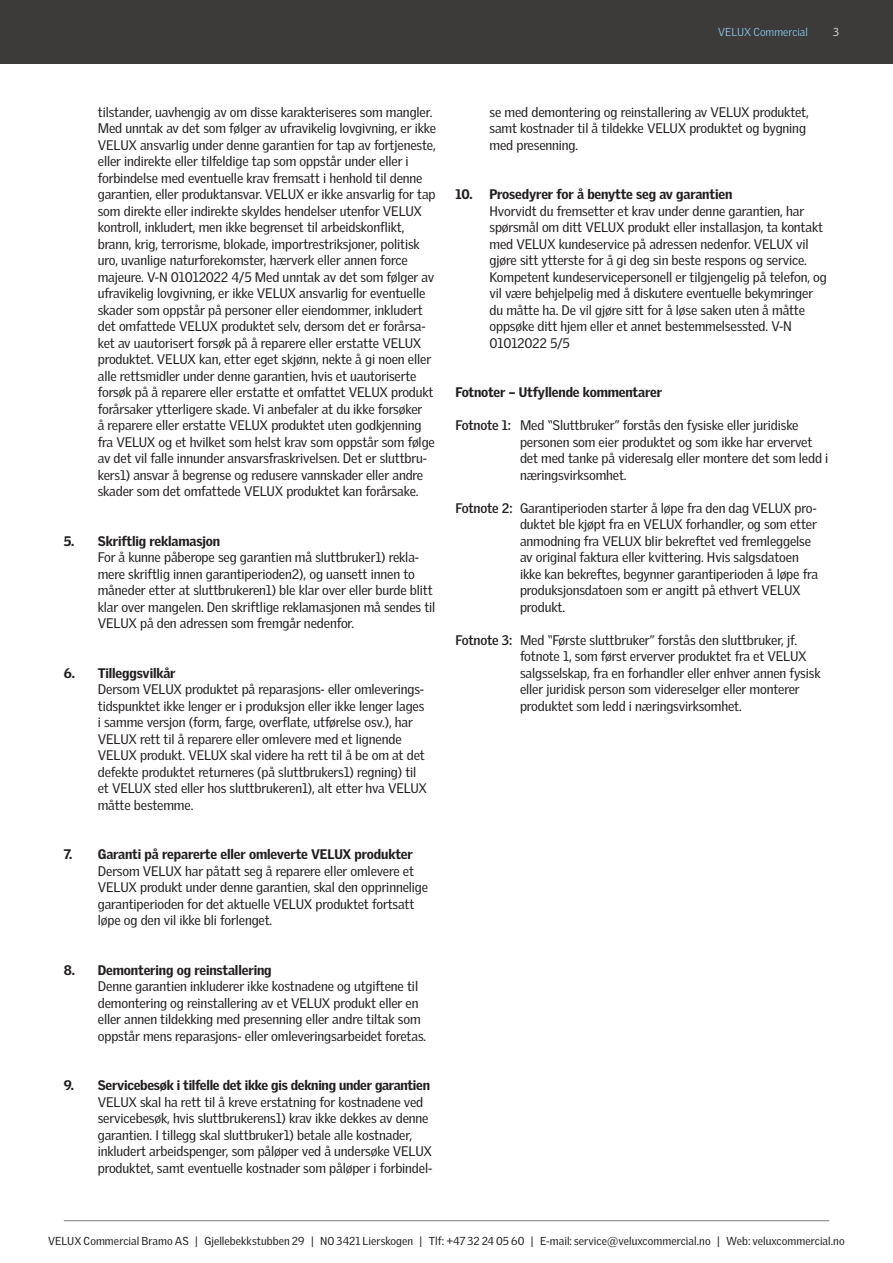
<style>
.page{position:relative;width:893px;height:1263px;background:#fff}
.page>*{position:absolute;margin:0;border:0;box-sizing:border-box;transform-origin:0 0}
.t1{font:13.5px/16.5px "Velux Gothic";letter-spacing:-.01em;color:#231f20}
.t2{font:900 13.5px "Velux Gothic";letter-spacing:-.01em;color:#231f20}
.t3{font:11.25px "Velux Gothic";letter-spacing:.005em;color:#231f20}
.t4{font:300 11.25px "Velux Gothic";letter-spacing:.005em;color:#8ed3f4}
.t5{font:300 11.25px "Velux Gothic";color:#fff}
.s1{font-weight:700}
</style>
<div class="page">
<div style="left:0;top:0;width:893px;height:64px;background:#3c3b3a"></div>
<hr style="left:64px;top:1220px;width:765px;height:1px;background:#77797c">
<p class="t4" style="left:718px;top:25px;width:91px">VELUX Commercial</p>
<p class="t5" style="left:833px;top:25px;width:7px">3</p>
<p class="t1" style="left:98px;top:103px;width:340px">tilstander, uavhengig av om disse karakteriseres som mangler.<br>Med unntak av det som følger av ufravikelig lovgivning, er ikke VELUX ansvarlig under denne garantien for tap av fortjeneste, eller indirekte eller tilfeldige tap som oppstår under eller i forbindelse med eventuelle krav fremsatt i henhold til denne garantien, eller produktansvar. VELUX er ikke ansvarlig for tap som direkte eller indirekte skyldes hendelser utenfor VELUX kontroll, inkludert, men ikke begrenset til arbeidskonflikt, brann, krig, terrorisme, blokade, importrestriksjoner, politisk uro, uvanlige naturforekomster, hærverk eller annen force majeure. V-N 01012022 4/5 Med unntak av det som følger av ufravikelig lovgivning, er ikke VELUX ansvarlig for eventuelle skader som oppstår på personer eller eiendommer, inkludert det omfattede VELUX produktet selv, dersom det er forårsa&shy;ket av uautorisert forsøk på å reparere eller erstatte VELUX produktet. VELUX kan, etter eget skjønn, nekte å gi noen eller alle rettsmidler under denne garantien, hvis et uautoriserte forsøk på å reparere eller erstatte et omfattet VELUX produkt forårsaker ytterligere skade. Vi anbefaler at du ikke forsøker<br>å reparere eller erstatte VELUX produktet uten godkjenning fra VELUX og et hvilket som helst krav som oppstår som følge av det vil falle innunder ansvarsfraskrivelsen. Det er sluttbru&shy;kers1) ansvar å begrense og redusere vannskader eller andre skader som det omfattede VELUX produktet kan forårsake.</p>
<p class="t2" style="left:64px;top:532px;width:158px">5. Skriftlig reklamasjon</p>
<p class="t1" style="left:98px;top:549px;width:339px">For å kunne påberope seg garantien må sluttbruker1) rekla&shy;mere skriftlig innen garantiperioden2), og uansett innen to måneder etter at sluttbrukeren1) ble klar over eller burde blitt klar over mangelen. Den skriftlige reklamasjonen må sendes til VELUX på den adressen som fremgår nedenfor.</p>
<p class="t2" style="left:64px;top:664px;width:113px">6. Tilleggsvilkår</p>
<p class="t1" style="left:98px;top:681px;width:331px">Dersom VELUX produktet på reparasjons- eller omleverings&shy;tidspunktet ikke lenger er i produksjon eller ikke lenger lages i samme versjon (form, farge, overflate, utførelse osv.), har VELUX rett til å reparere eller omlevere med et lignende VELUX produkt. VELUX skal videre ha rett til å be om at det defekte produktet returneres (på sluttbrukers1) regning) til et VELUX sted eller hos sluttbrukeren1), alt etter hva VELUX måtte bestemme.</p>
<p class="t2" style="left:64px;top:846px;width:351px">7. Garanti på reparerte eller omleverte VELUX produkter</p>
<p class="t1" style="left:98px;top:862px;width:332px">Dersom VELUX har påtatt seg å reparere eller omlevere et VELUX produkt under denne garantien, skal den opprinnelige garantiperioden for det aktuelle VELUX produktet fortsatt løpe og den vil ikke bli forlenget.</p>
<p class="t2" style="left:64px;top:961px;width:209px">8. Demontering og reinstallering</p>
<p class="t1" style="left:98px;top:978px;width:330px">Denne garantien inkluderer ikke kostnadene og utgiftene til demontering og reinstallering av et VELUX produkt eller en eller annen tildekking med presenning eller andre tiltak som oppstår mens reparasjons- eller omleveringsarbeidet foretas.</p>
<p class="t2" style="left:64px;top:1077px;width:368px">9. Servicebesøk i tilfelle det ikke gis dekning under garantien</p>
<p class="t1" style="left:98px;top:1093px;width:336px">VELUX skal ha rett til å kreve erstatning for kostnadene ved servicebesøk, hvis sluttbrukerens1) krav ikke dekkes av denne garantien. I tillegg skal sluttbruker1) betale alle kostnader, inkludert arbeidspenger, som påløper ved å undersøke VELUX produktet, samt eventuelle kostnader som påløper i forbindel-</p>
<p class="t1" style="left:489px;top:103px;width:321px">se med demontering og reinstallering av VELUX produktet, samt kostnader til å tildekke VELUX produktet og bygning med presenning.</p>
<p class="t2" style="left:455px;top:186px;width:278px">10. Prosedyrer for å benytte seg av garantien</p>
<p class="t1" style="left:489px;top:202px;width:339px">Hvorvidt du fremsetter et krav under denne garantien, har spørsmål om ditt VELUX produkt eller installasjon, ta kontakt med VELUX kundeservice på adressen nedenfor. VELUX vil gjøre sitt ytterste for å gi deg sin beste respons og service.<br>Kompetent kundeservicepersonell er tilgjengelig på telefon, og vil være behjelpelig med å diskutere eventuelle bekymringer du måtte ha. De vil gjøre sitt for å løse saken uten å måtte oppsøke ditt hjem eller et annet bestemmelsessted. V-N 01012022 5/5</p>
<p class="t2" style="left:455px;top:384px;width:208px">Fotnoter – Utfyllende kommentarer</p>
<p class="t1" style="left:520px;top:417px;width:310px;text-indent:-64px"><span class="s1">Fotnote 1:</span> Med “Sluttbruker” forstås den fysiske eller juridiske personen som eier produktet og som ikke har ervervet det med tanke på videresalg eller montere det som ledd i næringsvirksomhet.</p>
<p class="t1" style="left:520px;top:499px;width:300px;text-indent:-64px"><span class="s1">Fotnote 2:</span> Garantiperioden starter å løpe fra den dag VELUX pro&shy;duktet ble kjøpt fra en VELUX forhandler, og som etter anmodning fra VELUX blir bekreftet ved fremleggelse av original faktura eller kvittering. Hvis salgsdatoen ikke kan bekreftes, begynner garantiperioden å løpe fra produksjonsdatoen som er angitt på ethvert VELUX produkt.</p>
<p class="t1" style="left:520px;top:631px;width:302px;text-indent:-64px"><span class="s1">Fotnote 3:</span> Med “Første sluttbruker” forstås den sluttbruker, jf. fotnote 1, som først erverver produktet fra et VELUX salgsselskap, fra en forhandler eller enhver annen fysisk eller juridisk person som videreselger eller monterer produktet som ledd i næringsvirksomhet.</p>
<p class="t3" style="left:48px;top:1234px;width:798px">VELUX Commercial Bramo AS | Gjellebekkstubben 29 | NO 3421 Lierskogen | Tlf: +47 32 24 05 60 | E-mail: service@veluxcommercial.no | Web: veluxcommercial.no</p>
</div>
